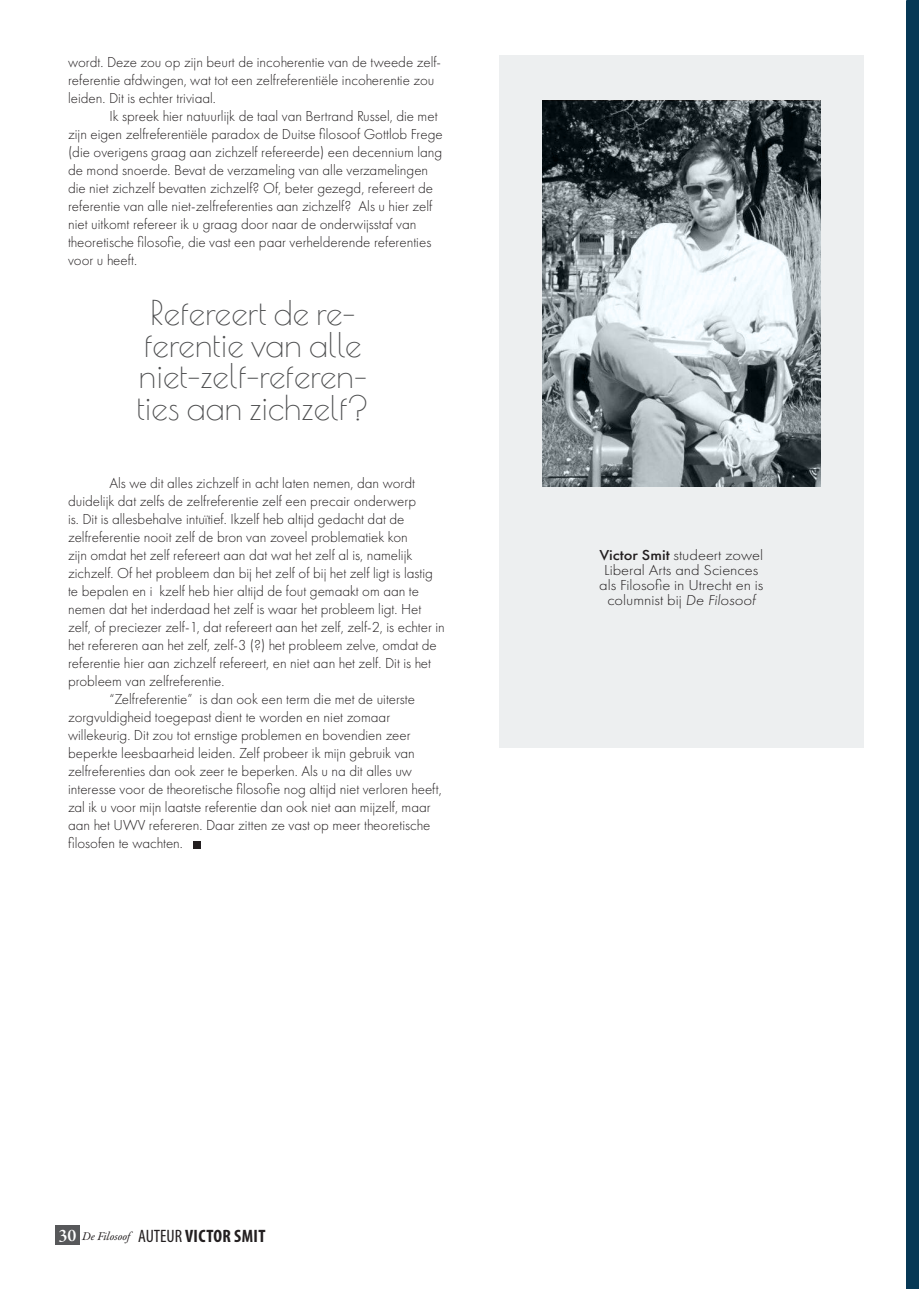
<style>
.page{position:relative;width:919px;height:1289px;background:#fff}
.page>*{position:absolute;margin:0;border:0;box-sizing:border-box;transform-origin:0 0}
.t1{font:33px/31.5px "Poiret One";color:#4b4c4d;text-align:center}
.t2{font:700 condensed 18px "Myriad Pro";letter-spacing:.02em;color:#231f20}
.t3{font:300 15px/18px "Futura PT";color:#231f20}
.t4{font:300 15px/15px "Futura PT";color:#231f20;text-align:center;scale:1.1 1}
.t5{font:italic 12px "Garamond Premr Pro";letter-spacing:-.005em;color:#231f20}
.s1{font-weight:600;font-style:normal;font-size:18px;color:#fff}
.s2{font-weight:400}
.s3{font-weight:500}
.s4{font-style:italic}
</style>
<div class="page">
<div style="left:55px;top:1225px;width:25px;height:19px;background:#57585a"></div>
<div style="left:906px;top:0;width:12px;height:1288px;background:#063855"></div>
<div style="left:499px;top:55px;width:364px;height:692px;background:#edeff0"></div>
<img style="left:542px;top:101px;width:278px;height:385px">
<div style="left:193px;top:840px;width:8px;height:8px;background:#231f20"></div>
<p class="t3" style="left:68px;top:53px;width:374px">wordt. Deze zou op zijn beurt de incoherentie van de tweede zelf&shy;referentie afdwingen, wat tot een zelfreferentiële incoherentie zou leiden. Dit is echter triviaal.</p>
<p class="t3" style="left:68px;top:107px;width:376px;text-indent:41px">Ik spreek hier natuurlijk de taal van Bertrand Russel, die met zijn eigen zelfreferentiële paradox de Duitse filosoof Gottlob Frege (die overigens graag aan zichzelf refereerde) een decennium lang de mond snoerde. Bevat de verzameling van alle verzamelingen die niet zichzelf bevatten zichzelf? Of, beter gezegd, refereert de referentie van alle niet-zelfreferenties aan zichzelf? Als u hier zelf niet uitkomt refereer ik u graag door naar de onderwijsstaf van theoretische filosofie, die vast een paar verhelderende referenties voor u heeft.</p>
<h1 class="t1" style="left:137px;top:295px;width:234px">Refereert de re&shy;ferentie van alle niet-zelf-referen&shy;ties aan zichzelf?</h1>
<p class="t3" style="left:109px;top:474px;width:307px">Als we dit alles zichzelf in acht laten nemen, dan wordt</p>
<p class="t3" style="left:68px;top:492px;width:349px">duidelijk dat zelfs de zelfreferentie zelf een precair onderwerp</p>
<p class="t3" style="left:68px;top:510px;width:338px">is. Dit is allesbehalve intuïtief. Ikzelf heb altijd gedacht dat de</p>
<p class="t3" style="left:68px;top:528px;width:341px">zelfreferentie nooit zelf de bron van zoveel problematiek kon</p>
<p class="t3" style="left:68px;top:546px;width:346px">zijn omdat het zelf refereert aan dat wat het zelf al is, namelijk</p>
<p class="t3" style="left:68px;top:564px;width:366px">zichzelf. Of het probleem dan bij het zelf of bij het zelf ligt is lastig</p>
<p class="t3" style="left:68px;top:582px;width:352px">te bepalen en i kzelf heb hier altijd de fout gemaakt om aan te</p>
<p class="t3" style="left:68px;top:600px;width:355px">nemen dat het inderdaad het zelf is waar het probleem ligt. Het</p>
<p class="t3" style="left:68px;top:618px;width:378px">zelf, of preciezer zelf-1, dat refereert aan het zelf, zelf-2, is echter in</p>
<p class="t3" style="left:68px;top:636px;width:370px">het refereren aan het zelf, zelf-3 (?) het probleem zelve, omdat de</p>
<p class="t3" style="left:68px;top:654px;width:364px">referentie hier aan zichzelf refereert, en niet aan het zelf. Dit is het</p>
<p class="t3" style="left:68px;top:672px;width:158px">probleem van zelfreferentie.</p>
<p class="t3" style="left:109px;top:690px;width:307px">“Zelfreferentie” is dan ook een term die met de uiterste</p>
<p class="t3" style="left:68px;top:708px;width:324px">zorgvuldigheid toegepast dient te worden en niet zomaar</p>
<p class="t3" style="left:68px;top:726px;width:344px">willekeurig. Dit zou tot ernstige problemen en bovendien zeer</p>
<p class="t3" style="left:68px;top:744px;width:348px">beperkte leesbaarheid leiden. Zelf probeer ik mijn gebruik van</p>
<p class="t3" style="left:68px;top:762px;width:345px">zelfreferenties dan ook zeer te beperken. Als u na dit alles uw</p>
<p class="t3" style="left:68px;top:780px;width:375px">interesse voor de theoretische filosofie nog altijd niet verloren heeft,</p>
<p class="t3" style="left:68px;top:798px;width:364px">zal ik u voor mijn laatste referentie dan ook niet aan mijzelf, maar</p>
<p class="t3" style="left:68px;top:816px;width:363px">aan het UWV refereren. Daar zitten ze vast op meer theoretische</p>
<p class="t3" style="left:68px;top:834px;width:116px">filosofen te wachten.</p>
<p class="t5" style="left:59px;top:1228px;width:73px"><span class="s1">30</span> De Filosoof</p>
<p class="t2" style="left:138px;top:1225px;width:129px"><span class="s2">AUTEUR</span> VICTOR SMIT</p>
<p class="t4" style="left:599px;top:547px;width:151px"><span class="s3">Victor Smit</span> studeert zowel<br>Liberal Arts and Sciences als Filosofie in Utrecht en is columnist bij <span class="s4">De Filosoof</span></p>
</div>
